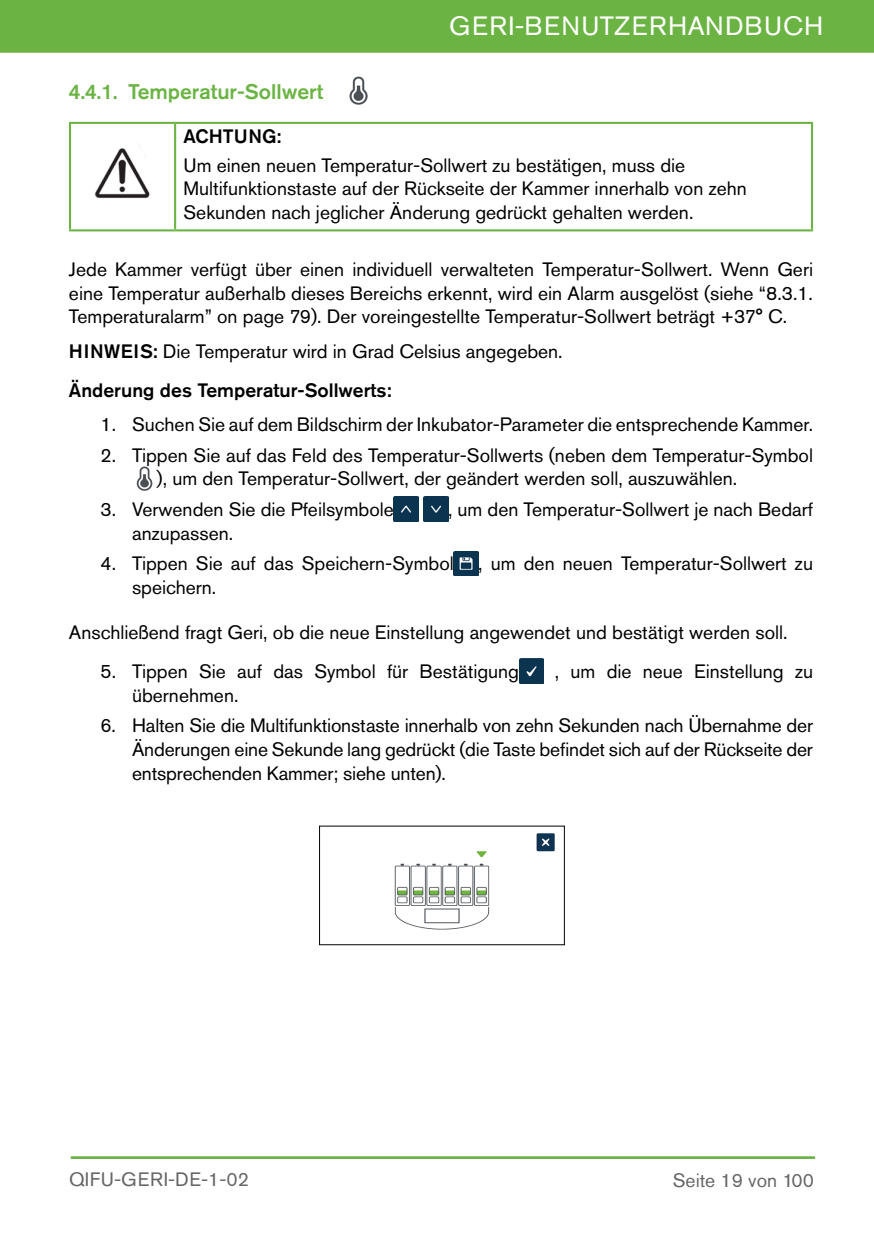
<style>
.page{position:relative;width:874px;height:1241px;background:#fff}
.page>*{position:absolute;margin:0;border:0;box-sizing:border-box;transform-origin:0 0}
.t1{font:26.25px "Akzidenz Grotesk Std";letter-spacing:.055em;color:#fff}
.t2{font:500 21px "Akzidenz Grotesk Std";color:#6bb444}
.WARNING_TABLE_BOLD{font:19.25px/23.6px "Akzidenz Grotesk Std";color:#000}
.NORMAL_LAST_LINE{font:19.25px "Akzidenz Grotesk Std";color:#000}
.WARNING_TABLE_BOLD-2{font:500 19.25px "Akzidenz Grotesk Std";color:#000}
.t3{font:19.25px "Akzidenz Grotesk Std";letter-spacing:.03em;color:#666}
.t4{font:19.25px "Akzidenz Grotesk Std";color:#666}
.s1{font-weight:500}
</style>
<div class="page">
<div style="left:0;top:0;width:873px;height:53px;background:#6bb444"></div>
<hr style="left:71px;top:1156px;width:743px;height:1px;background:#6bb444">
<hr style="left:71px;top:1157px;width:743px;height:1px;background:#6bb444">
<hr style="left:69px;top:122px;width:106px;height:2px;background:#6bb444">
<hr style="left:69px;top:124px;width:2px;height:105px;background:#6bb444">
<hr style="left:175px;top:122px;width:637px;height:2px;background:#6bb444">
<hr style="left:810px;top:124px;width:2px;height:105px;background:#6bb444">
<hr style="left:69px;top:229px;width:106px;height:2px;background:#6bb444">
<hr style="left:175px;top:229px;width:637px;height:2px;background:#6bb444">
<hr style="left:174px;top:124px;width:2px;height:105px;background:#6bb444">
<img style="left:95px;top:148px;width:55px;height:50px">
<img style="left:136px;top:466px;width:17px;height:24px">
<img style="left:393px;top:496px;width:25px;height:25px">
<img style="left:423px;top:496px;width:25px;height:25px">
<img style="left:453px;top:551px;width:25px;height:24px">
<img style="left:519px;top:658px;width:24px;height:25px">
<img style="left:349px;top:76px;width:19px;height:28px">
<img style="left:394px;top:833px;width:161px;height:97px">
<h1 class="t1" style="left:449px;top:11px;width:375px">GERI-BENUTZERHANDBUCH</h1>
<p class="t2" style="left:69px;top:79px;width:256px">4.4.1. Temperatur-Sollwert</p>
<p class="WARNING_TABLE_BOLD-2" style="left:183px;top:124px;width:99px">ACHTUNG:</p>
<p class="WARNING_TABLE_BOLD" style="left:183px;top:153px;width:564px">Um einen neuen Temperatur-Sollwert zu bestätigen, muss die<br>Multifunktionstaste auf der Rückseite der Kammer innerhalb von zehn<br>Sekunden nach jeglicher Änderung gedrückt gehalten werden.</p>
<p class="WARNING_TABLE_BOLD" style="left:69px;top:257px;width:745px;text-align:justify">Jede Kammer verfügt über einen individuell verwalteten Temperatur-Sollwert. Wenn Geri eine Temperatur außerhalb dieses Bereichs erkennt, wird ein Alarm ausgelöst (siehe “8.3.1.<br>Temperaturalarm” on page 79). Der voreingestellte Temperatur-Sollwert beträgt +37° C.</p>
<p class="NORMAL_LAST_LINE" style="left:69px;top:339px;width:495px"><span class="s1">HINWEIS:</span> Die Temperatur wird in Grad Celsius angegeben.</p>
<p class="WARNING_TABLE_BOLD-2" style="left:69px;top:378px;width:324px">Änderung des Temperatur-Sollwerts:</p>
<p class="WARNING_TABLE_BOLD" style="left:100px;top:412px;width:713px">1. Suchen Sie auf dem Bildschirm der Inkubator-Parameter die entsprechende Kammer.</p>
<p class="WARNING_TABLE_BOLD" style="left:156px;top:443px;width:657px;text-indent:-56px">2. Tippen Sie auf das Feld des Temperatur-Sollwerts (neben dem Temperatur-Symbol ), um den Temperatur-Sollwert, der geändert werden soll, auszuwählen.</p>
<p class="WARNING_TABLE_BOLD" style="left:100px;top:497px;width:295px">3. Verwenden Sie die Pfeilsymbole</p>
<p class="WARNING_TABLE_BOLD" style="left:448px;top:497px;width:366px">, um den Temperatur-Sollwert je nach Bedarf</p>
<p class="WARNING_TABLE_BOLD" style="left:132px;top:521px;width:103px">anzupassen.</p>
<p class="WARNING_TABLE_BOLD" style="left:100px;top:551px;width:354px">4. Tippen Sie auf das Speichern-Symbol</p>
<p class="WARNING_TABLE_BOLD" style="left:478px;top:551px;width:336px">, um den neuen Temperatur-Sollwert zu</p>
<p class="WARNING_TABLE_BOLD" style="left:132px;top:575px;width:86px">speichern.</p>
<p class="NORMAL_LAST_LINE" style="left:69px;top:620px;width:719px">Anschließend fragt Geri, ob die neue Einstellung angewendet und bestätigt werden soll.</p>
<p class="WARNING_TABLE_BOLD" style="left:100px;top:659px;width:420px">5. Tippen Sie auf das Symbol für Bestätigung</p>
<p class="WARNING_TABLE_BOLD" style="left:554px;top:659px;width:259px">, um die neue Einstellung zu</p>
<p class="WARNING_TABLE_BOLD" style="left:132px;top:683px;width:108px">übernehmen.</p>
<p class="WARNING_TABLE_BOLD" style="left:132px;top:713px;width:682px;text-align:justify;text-indent:-32px">6. Halten Sie die Multifunktionstaste innerhalb von zehn Sekunden nach Übernahme der Änderungen eine Sekunde lang gedrückt (die Taste befindet sich auf der Rückseite der entsprechenden Kammer; siehe unten).</p>
<p class="t3" style="left:69px;top:1167px;width:181px">QIFU-GERI-DE-1-02</p>
<p class="t4" style="left:672px;top:1168px;width:143px">Seite 19 von 100</p>
</div>
